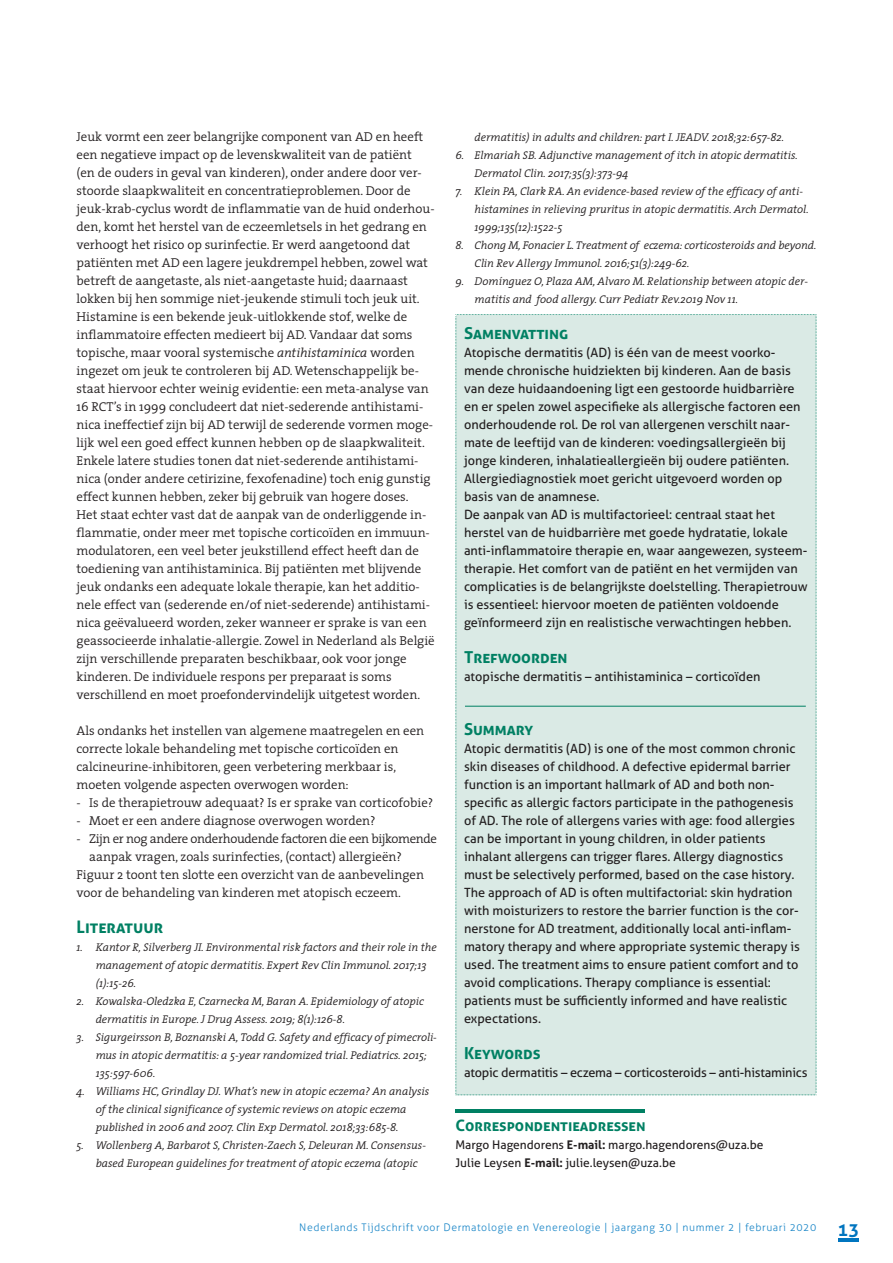
<style>
.page{position:relative;width:893px;height:1263px;background:#fff}
.page>*{position:absolute;margin:0;border:0;box-sizing:border-box;transform-origin:0 0}
.t1{font:700 17.25px "Aller";color:#008063}
.t2{font:700 16.5px "Aller";color:#008063}
.t3{font:700 15.75px "Aller";color:#008063}
.t4{font:300 12.9px/18px "The Serif";color:#231f20}
.t5{font:300 12.9px "The Serif";letter-spacing:-.025em;color:#231f20}
.t6{font:12.75px/18px "Aller";color:#231f20}
.t7{font:12px/18px "Aller";color:#231f20}
.t8{font:italic 300 11.25px/18px "The Serif";color:#231f20}
.t9{font:300 10.5px "Aller";letter-spacing:.05em;color:#1c87c8}
.s1{font-style:italic}
.s2{font-weight:700}
.s3{font-weight:700;font-size:18px;color:#0075bf}
</style>
<div class="page">
<hr style="left:838px;top:1238px;width:21px;height:3px;background:#0075bf">
<div style="left:455px;top:314px;width:362px;height:781px;background:#daeae5"></div>
<hr style="left:465px;top:706px;width:341px;height:1px;background:#008063">
<hr style="left:455px;top:1110px;width:190px;height:3px;background:#008063">
<p class="t4" style="left:77px;top:129px;width:360px">Jeuk vormt een zeer belangrijke component van AD en heeft een negatieve impact op de levenskwaliteit van de patiënt<br>(en de ouders in geval van kinderen), onder andere door ver&shy;stoorde slaapkwaliteit en concentratieproblemen. Door de jeuk-krab-cyclus wordt de inflammatie van de huid onderhou&shy;den, komt het herstel van de eczeemletsels in het gedrang en verhoogt het risico op surinfectie. Er werd aangetoond dat patiënten met AD een lagere jeukdrempel hebben, zowel wat betreft de aangetaste, als niet-aangetaste huid; daarnaast lokken bij hen sommige niet-jeukende stimuli toch jeuk uit.<br>Histamine is een bekende jeuk-uitlokkende stof, welke de inflammatoire effecten medieert bij AD. Vandaar dat soms topische, maar vooral systemische <span class="s1">antihistaminica</span> worden ingezet om jeuk te controleren bij AD. Wetenschappelijk be&shy;staat hiervoor echter weinig evidentie: een meta-analyse van 16 RCT’s in 1999 concludeert dat niet-sederende antihistami&shy;nica ineffectief zijn bij AD terwijl de sederende vormen moge&shy;lijk wel een goed effect kunnen hebben op de slaapkwaliteit.<br>Enkele latere studies tonen dat niet-sederende antihistami&shy;nica (onder andere cetirizine, fexofenadine) toch enig gunstig effect kunnen hebben, zeker bij gebruik van hogere doses.<br>Het staat echter vast dat de aanpak van de onderliggende in&shy;flammatie, onder meer met topische corticoïden en immuun&shy;modulatoren, een veel beter jeukstillend effect heeft dan de toediening van antihistaminica. Bij patiënten met blijvende jeuk ondanks een adequate lokale therapie, kan het additio&shy;nele effect van (sederende en/of niet-sederende) antihistami&shy;nica geëvalueerd worden, zeker wanneer er sprake is van een geassocieerde inhalatie-allergie. Zowel in Nederland als België zijn verschillende preparaten beschikbaar, ook voor jonge kinderen. De individuele respons per preparaat is soms verschillend en moet proefondervindelijk uitgetest worden.</p>
<p class="t4" style="left:77px;top:723px;width:349px">Als ondanks het instellen van algemene maatregelen en een correcte lokale behandeling met topische corticoïden en calcineurine-inhibitoren, geen verbetering merkbaar is, moeten volgende aspecten overwogen worden:</p>
<p class="t4" style="left:77px;top:795px;width:358px">- Is de therapietrouw adequaat? Is er sprake van corticofobie?</p>
<p class="t4" style="left:77px;top:813px;width:301px">- Moet er een andere diagnose overwogen worden?</p>
<p class="t5" style="left:77px;top:834px;width:362px">- Zijn er nog andere onderhoudende factoren die een bijkomende</p>
<p class="t4" style="left:89px;top:849px;width:314px">aanpak vragen, zoals surinfecties, (contact) allergieën?</p>
<p class="t4" style="left:77px;top:867px;width:349px">Figuur 2 toont ten slotte een overzicht van de aanbevelingen</p>
<p class="t4" style="left:77px;top:885px;width:326px">voor de behandeling van kinderen met atopisch eczeem.</p>
<h1 class="t1" style="left:77px;top:920px;width:88px">Literatuur</h1>
<p class="t8" style="left:96px;top:939px;width:343px;text-indent:-19px">1. Kantor R, Silverberg JI. Environmental risk factors and their role in the management of atopic dermatitis. Expert Rev Clin Immunol. 2017;13 (1):15-26.</p>
<p class="t8" style="left:96px;top:993px;width:330px;text-indent:-19px">2. Kowalska-Oledzka E, Czarnecka M, Baran A. Epidemiology of atopic dermatitis in Europe. J Drug Assess. 2019; 8(1):126-8.</p>
<p class="t8" style="left:96px;top:1029px;width:343px;text-indent:-19px">3. Sigurgeirsson B, Boznanski A, Todd G. Safety and efficacy of pimecroli&shy;mus in atopic dermatitis: a 5-year randomized trial. Pediatrics. 2015;<br>135:597-606.</p>
<p class="t8" style="left:96px;top:1083px;width:335px;text-indent:-19px">4. Williams HC, Grindlay DJ. What’s new in atopic eczema? An analysis of the clinical significance of systemic reviews on atopic eczema published in 2006 and 2007. Clin Exp Dermatol. 2018;33:685-8.</p>
<p class="t8" style="left:96px;top:1137px;width:332px;text-indent:-19px">5. Wollenberg A, Barbarot S, Christen-Zaech S, Deleuran M. Consensus&shy;based European guidelines for treatment of atopic eczema (atopic</p>
<p class="t8" style="left:475px;top:129px;width:311px">dermatitis) in adults and children: part I. JEADV. 2018;32:657-82.</p>
<p class="t8" style="left:475px;top:147px;width:325px;text-indent:-19px">6. Elmariah SB. Adjunctive management of itch in atopic dermatitis.<br>Dermatol Clin. 2017;35(3):373-94</p>
<p class="t8" style="left:475px;top:183px;width:336px;text-indent:-19px">7. Klein PA, Clark RA. An evidence-based review of the efficacy of anti&shy;histamines in relieving pruritus in atopic dermatitis. Arch Dermatol.<br>1999;135(12):1522-5</p>
<p class="t8" style="left:475px;top:237px;width:343px;text-indent:-19px">8. Chong M, Fonacier L. Treatment of eczema: corticosteroids and beyond.<br>Clin Rev Allergy Immunol. 2016;51(3):249-62.</p>
<p class="t8" style="left:475px;top:273px;width:335px;text-indent:-19px">9. Domínguez O, Plaza AM, Alvaro M. Relationship between atopic der&shy;matitis and food allergy. Curr Pediatr Rev.2019 Nov 11.</p>
<p class="t2" style="left:464px;top:327px;width:106px">Samenvatting</p>
<p class="t6" style="left:464px;top:345px;width:345px">Atopische dermatitis (AD) is één van de meest voorko&shy;mende chronische huidziekten bij kinderen. Aan de basis van deze huidaandoening ligt een gestoorde huidbarrière en er spelen zowel aspecifieke als allergische factoren een onderhoudende rol. De rol van allergenen verschilt naar&shy;mate de leeftijd van de kinderen: voedingsallergieën bij jonge kinderen, inhalatieallergieën bij oudere patiënten.<br>Allergiediagnostiek moet gericht uitgevoerd worden op basis van de anamnese.<br>De aanpak van AD is multifactorieel: centraal staat het herstel van de huidbarrière met goede hydratatie, lokale anti-inflammatoire therapie en, waar aangewezen, systeem&shy;therapie. Het comfort van de patiënt en het vermijden van complicaties is de belangrijkste doelstelling. Therapietrouw is essentieel: hiervoor moeten de patiënten voldoende geïnformeerd zijn en realistische verwachtingen hebben.</p>
<p class="t2" style="left:464px;top:651px;width:105px">Trefwoorden</p>
<p class="t6" style="left:464px;top:669px;width:298px">atopische dermatitis – antihistaminica – corticoïden</p>
<p class="t2" style="left:464px;top:723px;width:71px">Summary</p>
<p class="t6" style="left:464px;top:741px;width:338px">Atopic dermatitis (AD) is one of the most common chronic skin diseases of childhood. A defective epidermal barrier function is an important hallmark of AD and both non&shy;specific as allergic factors participate in the pathogenesis of AD. The role of allergens varies with age: food allergies can be important in young children, in older patients inhalant allergens can trigger flares. Allergy diagnostics must be selectively performed, based on the case history.<br>The approach of AD is often multifactorial: skin hydration with moisturizers to restore the barrier function is the cor&shy;nerstone for AD treatment, additionally local anti-inflam&shy;matory therapy and where appropriate systemic therapy is used. The treatment aims to ensure patient comfort and to avoid complications. Therapy compliance is essential: patients must be sufficiently informed and have realistic expectations.</p>
<p class="t2" style="left:464px;top:1047px;width:78px">Keywords</p>
<p class="t6" style="left:464px;top:1065px;width:345px">atopic dermatitis – eczema – corticosteroids – anti-histaminics</p>
<p class="t3" style="left:455px;top:1119px;width:192px">Correspondentieadressen</p>
<p class="t7" style="left:455px;top:1137px;width:310px">Margo Hagendorens <span class="s2">E-mail:</span> margo.hagendorens@uza.be<br>Julie Leysen <span class="s2">E-mail:</span> julie.leysen@uza.be</p>
<p class="t9" style="left:299px;top:1223px;width:561px">Nederlands Tijdschrift voor Dermatologie en Venereologie | jaargang 30 | nummer 2 | februari 2020 <span class="s3">13</span></p>
</div>
